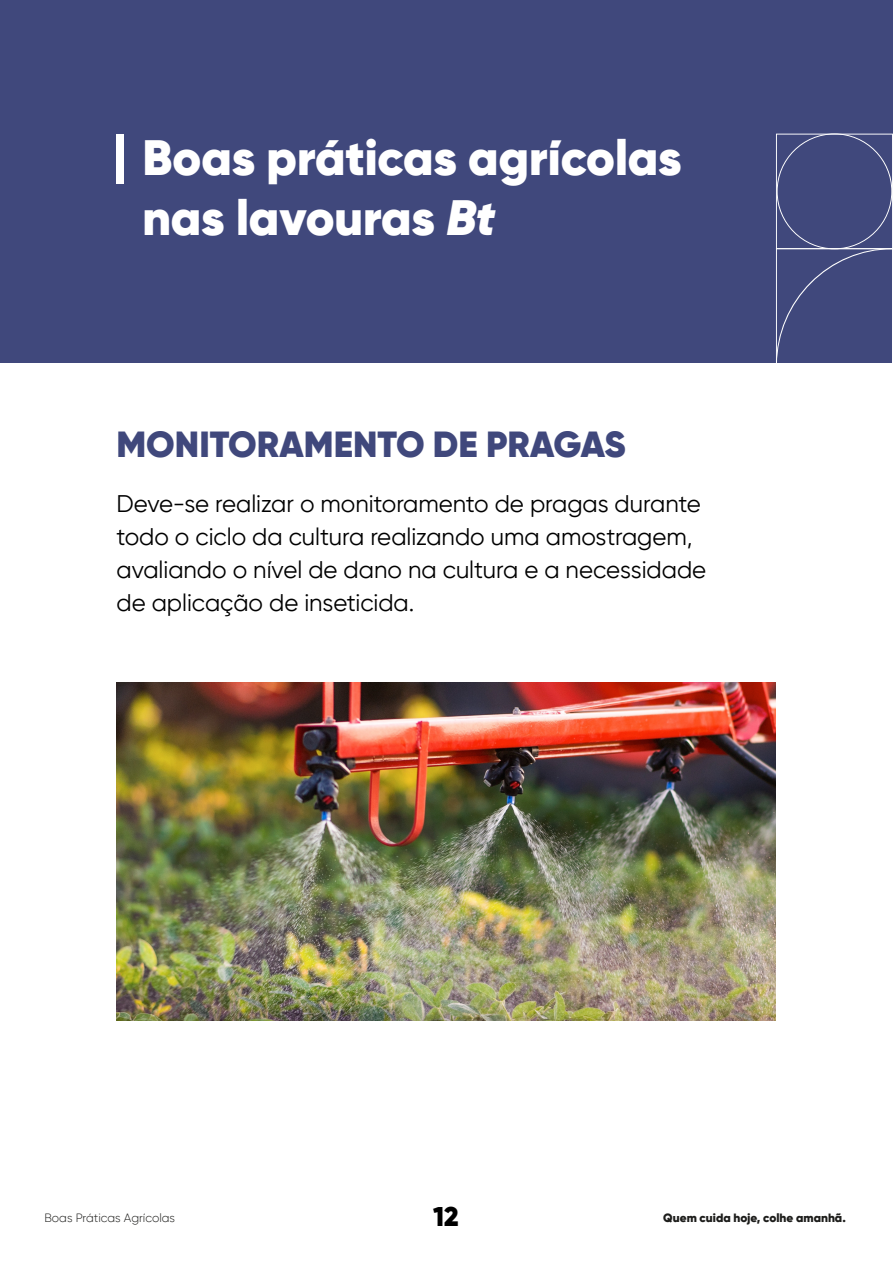
<style>
.page{position:relative;width:893px;height:1263px;background:#fff}
.page>*{position:absolute;margin:0;border:0;box-sizing:border-box;transform-origin:0 0}
.t1{font:900 49.5px/59.4px "Gilroy";color:#fff}
.t2{font:900 36.15px "Gilroy";color:#40487c}
.t3{font:900 27px "Gilroy";color:#000}
.t4{font:24px/33px "Gilroy";color:#000}
.t5{font:900 12px "Gilroy";color:#1d1d1b}
.t6{font:300 12px "Gilroy";color:#1d1d1b}
.s1{font-style:italic}
</style>
<div class="page">
<div style="left:0;top:0;width:893px;height:363px;background:#40487c"></div>
<div style="left:116px;top:135px;width:8px;height:49px;background:#fff"></div>
<svg style="left:776px;top:133px;width:117px;height:230px"></svg>
<img style="left:116px;top:683px;width:660px;height:337px">
<h1 class="t1" style="left:142px;top:128px;width:541px">Boas práticas agrícolas nas lavouras <span class="s1">Bt</span></h1>
<h2 class="t2" style="left:116px;top:421px;width:511px">MONITORAMENTO DE PRAGAS</h2>
<p class="t4" style="left:116px;top:487px;width:591px">Deve-se realizar o monitoramento de pragas durante todo o ciclo da cultura realizando uma amostragem, avaliando o nível de dano na cultura e a necessidade de aplicação de inseticida.</p>
<p class="t6" style="left:44px;top:1210px;width:132px">Boas Práticas Agrícolas</p>
<p class="t3" style="left:433px;top:1200px;width:27px">12</p>
<p class="t5" style="left:663px;top:1210px;width:184px">Quem cuida hoje, colhe amanhã.</p>
</div>
